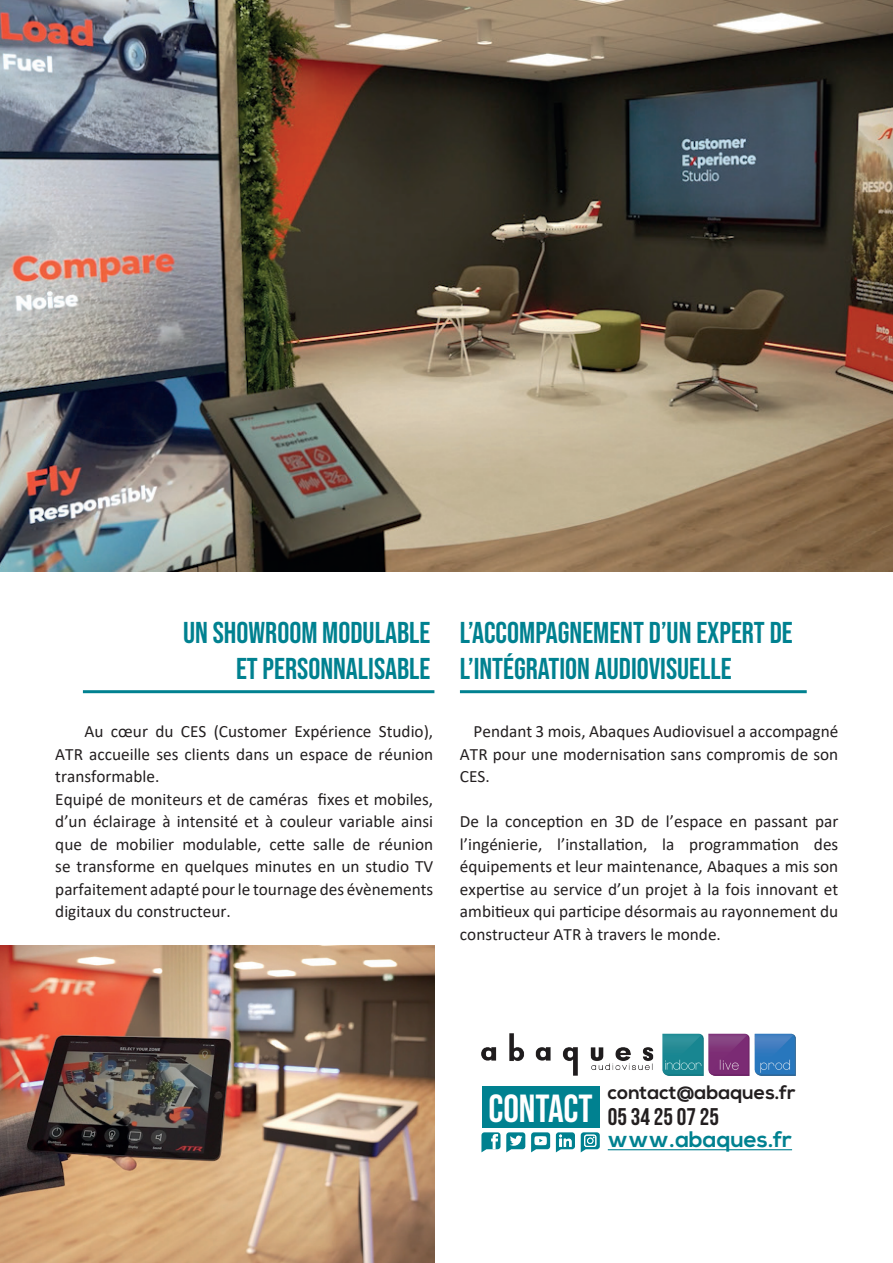
<style>
.page{position:relative;width:893px;height:1263px;background:#fff}
.page>*{position:absolute;margin:0;border:0;box-sizing:border-box;transform-origin:0 0}
.t1{font:39px "Bebas Neue";color:#fff}
.t2{font:30px/36px "Bebas Neue";color:#008190}
.t3{font:24px "Bebas Neue";color:#231f20}
.t4{font:700 22.5px "Nexa";color:#008190}
.t5{font:700 19.5px "Nexa";color:#231f20}
.t6{font:17.25px/22.5px "Calibri";color:#231f20;text-align:justify}
</style>
<div class="page">
<hr style="left:460px;top:690px;width:347px;height:3px;background:#008190">
<div style="left:482px;top:1086px;width:118px;height:42px;background:#008190"></div>
<hr style="left:608px;top:1149px;width:184px;height:1px;background:#008190">
<svg style="left:481px;top:1132px;width:19px;height:20px"></svg>
<svg style="left:506px;top:1132px;width:19px;height:20px"></svg>
<svg style="left:531px;top:1132px;width:19px;height:20px"></svg>
<svg style="left:556px;top:1132px;width:19px;height:20px"></svg>
<svg style="left:581px;top:1132px;width:19px;height:20px"></svg>
<hr style="left:83px;top:690px;width:351px;height:3px;background:#008190">
<img style="left:481px;top:1033px;width:315px;height:42px">
<img style="left:0;top:0;width:893px;height:572px">
<img style="left:0;top:945px;width:434px;height:318px">
<h2 class="t2" style="left:183px;top:614px;width:249px;text-align:right">UN SHOWROOM MODULABLE<br>ET PERSONNALISABLE</h2>
<h2 class="t2" style="left:460px;top:615px;width:334px">L’ACCOMPAGNEMENT D’UN EXPERT DE<br>L’INTÉGRATION AUDIOVISUELLE</h2>
<p class="t6" style="left:55px;top:720px;width:380px;text-align:left;text-indent:29px">Au cœur du CES (Customer Expérience Studio), ATR accueille ses clients dans un espace de réunion transformable.<br>Equipé de moniteurs et de caméras fixes et mobiles, d’un éclairage à intensité et à couleur variable ainsi que de mobilier modulable, cette salle de réunion se transforme en quelques minutes en un studio TV parfaitement adapté pour le tournage des évènements digitaux du constructeur.</p>
<p class="t6" style="left:460px;top:720px;width:380px;text-indent:14px">Pendant 3 mois, Abaques Audiovisuel a accompagné ATR pour une modernisation sans compromis de son CES.</p>
<p class="t6" style="left:460px;top:810px;width:380px">De la conception en 3D de l’espace en passant par l’ingénierie, l’installation, la programmation des équipements et leur maintenance, Abaques a mis son expertise au service d’un projet à la fois innovant et ambitieux qui participe désormais au rayonnement du constructeur ATR à travers le monde.</p>
<h1 class="t1" style="left:488px;top:1086px;width:106px">CONTACT</h1>
<p class="t5" style="left:608px;top:1081px;width:189px">contact@abaques.fr</p>
<h3 class="t4" style="left:608px;top:1127px;width:186px">www.abaques.fr</h3>
<h3 class="t3" style="left:608px;top:1103px;width:113px">05 34 25 07 25</h3>
</div>
